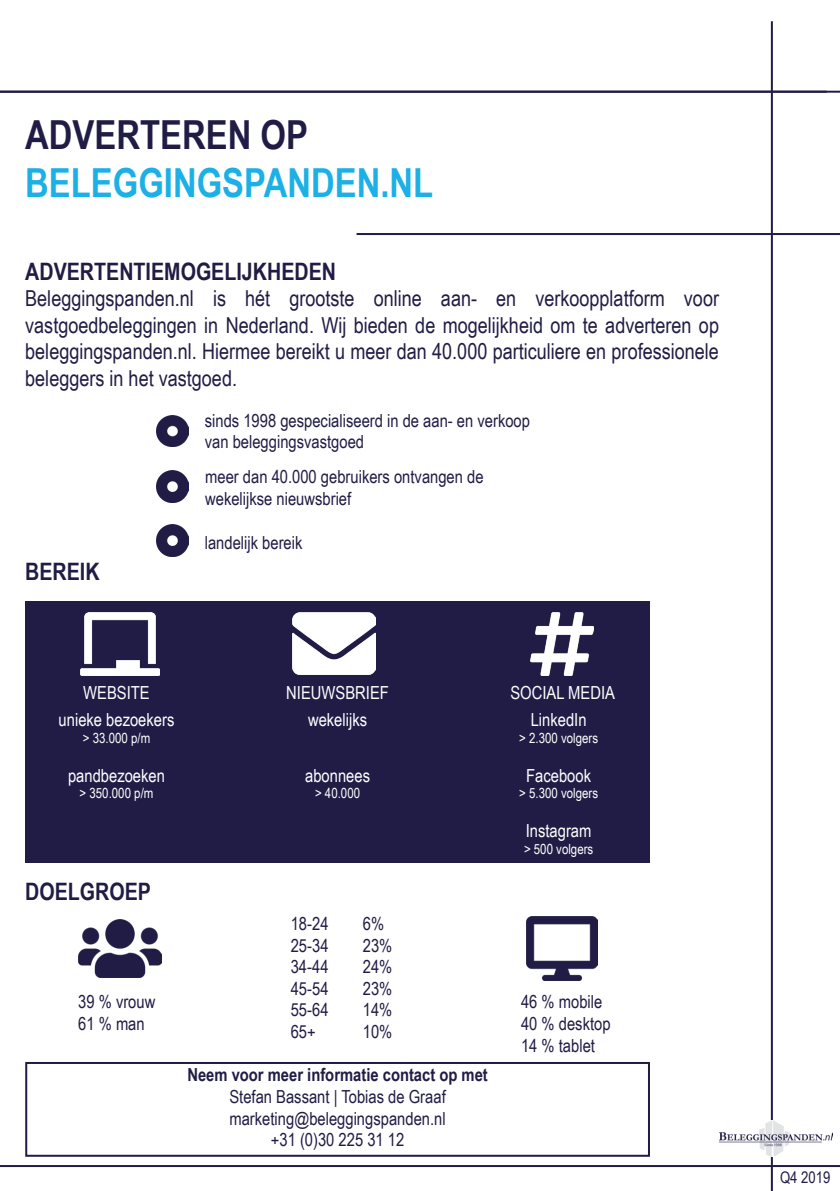
<style>
.page{position:relative;width:840px;height:1191px;background:#fff}
.page>*{position:absolute;margin:0;border:0;box-sizing:border-box;transform-origin:0 0}
.t1{font:700 40px "Arial Narrow";color:#1cb0e6}
.t2{font:700 40px "Arial Narrow";color:#211c45}
.t3{font:700 24px "Arial Narrow";color:#211c45}
.t4{font:22px/26.4px "Arial Narrow";color:#211c45;text-align:justify}
.t5{font:18px "Arial Narrow";color:#211c45}
.t6{font:18px "Arial Narrow";color:#fff}
.t7{font:700 18px "Arial Narrow";color:#211c45}
.t8{font:16px "Arial Narrow";color:#211c45}
.t9{font:14px "Arial Narrow";color:#fff}
</style>
<div class="page">
<hr style="left:770px;top:21px;width:2px;height:1170px;background:#211c45">
<hr style="left:356px;top:233px;width:483px;height:2px;background:#211c45">
<img style="left:719px;top:1121px;width:112px;height:35px">
<hr style="left:0;top:91px;width:839px;height:2px;background:#211c45">
<div style="left:25px;top:601px;width:624px;height:261px;background:#211c45"></div>
<img style="left:80px;top:612px;width:79px;height:63px">
<img style="left:292px;top:612px;width:83px;height:63px">
<img style="left:530px;top:612px;width:63px;height:63px">
<img style="left:157px;top:415px;width:31px;height:32px">
<img style="left:157px;top:471px;width:31px;height:31px">
<img style="left:157px;top:525px;width:31px;height:31px">
<div style="left:25px;top:1062px;width:624px;height:94px;background:#fff;border:2px solid #211c45"></div>
<img style="left:78px;top:919px;width:83px;height:58px">
<img style="left:526px;top:917px;width:71px;height:63px">
<hr style="left:0;top:1165px;width:839px;height:2px;background:#211c45">
<p class="t2" style="left:25px;top:105px;width:284px">ADVERTEREN OP</p>
<p class="t1" style="left:25px;top:153px;width:409px">BELEGGINGSPANDEN.NL</p>
<p class="t3" style="left:25px;top:253px;width:312px">ADVERTENTIEMOGELIJKHEDEN</p>
<p class="t4" style="left:25px;top:284px;width:695px">Beleggingspanden.nl is hét grootste online aan- en verkoopplatform voor vastgoedbeleggingen in Nederland. Wij bieden de mogelijkheid om te adverteren op beleggingspanden.nl. Hiermee bereikt u meer dan 40.000 particuliere en professionele beleggers in het vastgoed.</p>
<p class="t3" style="left:25px;top:553px;width:76px">BEREIK</p>
<p class="t5" style="left:205px;top:407px;width:326px">sinds 1998 gespecialiseerd in de aan- en verkoop</p>
<p class="t5" style="left:205px;top:429px;width:161px">van beleggingsvastgoed</p>
<p class="t5" style="left:205px;top:463px;width:280px">meer dan 40.000 gebruikers ontvangen de</p>
<p class="t5" style="left:205px;top:485px;width:147px">wekelijkse nieuwsbrief</p>
<p class="t5" style="left:205px;top:530px;width:99px">landelijk bereik</p>
<p class="t6" style="left:83px;top:679px;width:68px">WEBSITE</p>
<p class="t6" style="left:59px;top:707px;width:117px">unieke bezoekers</p>
<p class="t9" style="left:83px;top:728px;width:69px">&gt; 33.000 p/m</p>
<p class="t6" style="left:68px;top:762px;width:98px">pandbezoeken</p>
<p class="t9" style="left:80px;top:783px;width:75px">&gt; 350.000 p/m</p>
<p class="t6" style="left:286px;top:679px;width:104px">NIEUWSBRIEF</p>
<p class="t6" style="left:308px;top:707px;width:61px">wekelijks</p>
<p class="t6" style="left:305px;top:762px;width:66px">abonnees</p>
<p class="t9" style="left:315px;top:783px;width:47px">&gt; 40.000</p>
<p class="t3" style="left:25px;top:873px;width:127px">DOELGROEP</p>
<p class="t5" style="left:78px;top:989px;width:79px">39 % vrouw</p>
<p class="t5" style="left:78px;top:1010px;width:68px">61 % man</p>
<p class="t5" style="left:290px;top:910px;width:39px">18-24</p>
<p class="t5" style="left:362px;top:910px;width:23px">6%</p>
<p class="t5" style="left:290px;top:932px;width:39px">25-34</p>
<p class="t5" style="left:362px;top:932px;width:31px">23%</p>
<p class="t5" style="left:290px;top:953px;width:39px">34-44</p>
<p class="t5" style="left:362px;top:953px;width:31px">24%</p>
<p class="t5" style="left:290px;top:975px;width:39px">45-54</p>
<p class="t5" style="left:362px;top:975px;width:31px">23%</p>
<p class="t5" style="left:290px;top:997px;width:39px">55-64</p>
<p class="t5" style="left:362px;top:997px;width:31px">14%</p>
<p class="t5" style="left:290px;top:1018px;width:27px">65+</p>
<p class="t5" style="left:362px;top:1018px;width:31px">10%</p>
<p class="t7" style="left:187px;top:1061px;width:302px">Neem voor meer informatie contact op met</p>
<p class="t5" style="left:229px;top:1083px;width:218px">Stefan Bassant | Tobias de Graaf</p>
<p class="t5" style="left:229px;top:1105px;width:218px">marketing@beleggingspanden.nl</p>
<p class="t5" style="left:271px;top:1126px;width:135px">+31 (0)30 225 31 12</p>
<p class="t6" style="left:510px;top:679px;width:106px">SOCIAL MEDIA</p>
<p class="t6" style="left:530px;top:707px;width:57px">LinkedIn</p>
<p class="t9" style="left:519px;top:728px;width:80px">&gt; 2.300 volgers</p>
<p class="t6" style="left:526px;top:762px;width:66px">Facebook</p>
<p class="t9" style="left:519px;top:783px;width:80px">&gt; 5.300 volgers</p>
<p class="t6" style="left:525px;top:817px;width:67px">Instagram</p>
<p class="t9" style="left:523px;top:838px;width:71px">&gt; 500 volgers</p>
<p class="t5" style="left:520px;top:989px;width:83px">46 % mobile</p>
<p class="t5" style="left:520px;top:1010px;width:91px">40 % desktop</p>
<p class="t5" style="left:520px;top:1032px;width:75px">14 % tablet</p>
<p class="t8" style="left:779px;top:1165px;width:52px">Q4 2019</p>
</div>
